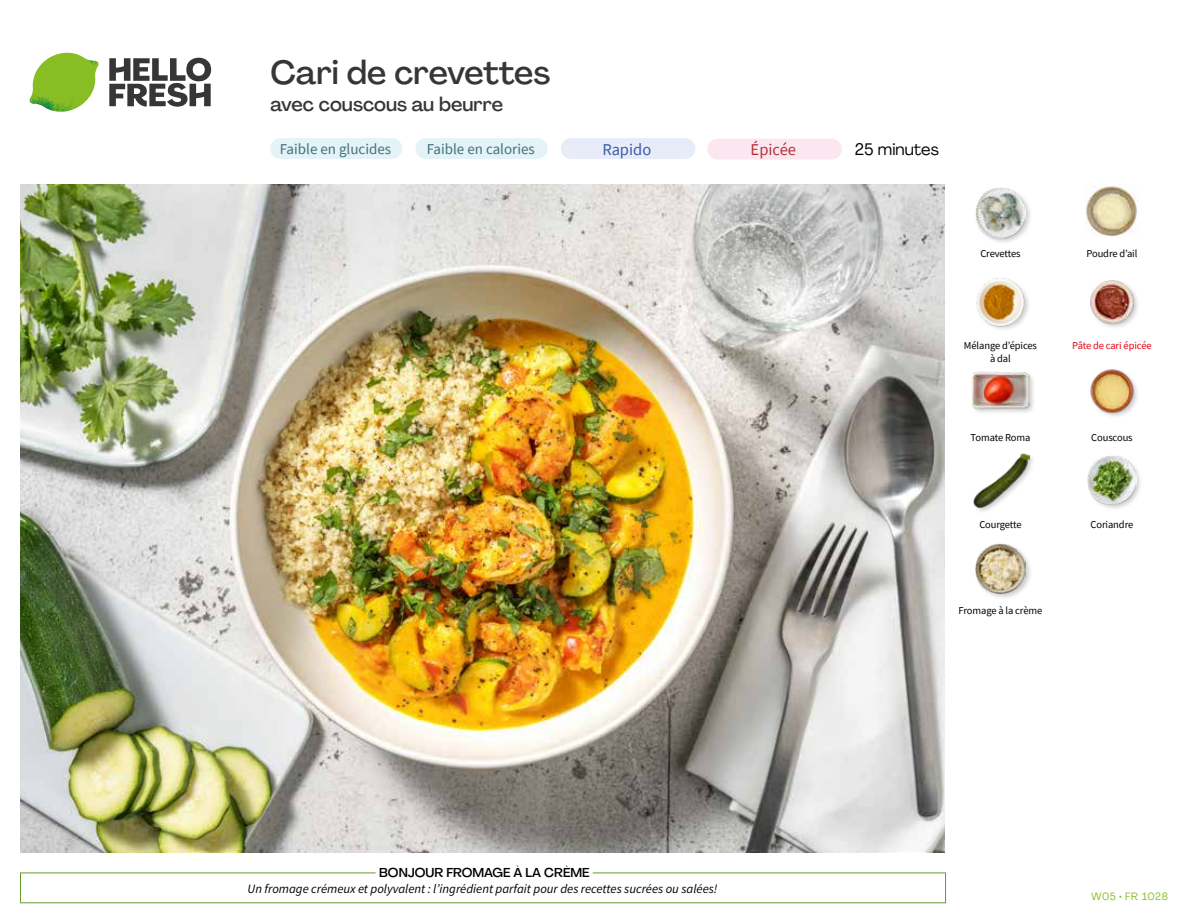
<style>
.page{position:relative;width:1188px;height:918px;background:#fff}
.page>*{position:absolute;margin:0;border:0;box-sizing:border-box;transform-origin:0 0}
.t1{font:500 33px "Agrandir";letter-spacing:-.01em;color:#373636}
.t2{font:500 19.5px "Agrandir";color:#373636}
.t3{font:16.5px "Agrandir";color:#000}
.t4{font:16.5px "Source Sans Pro";color:#3a5ba7}
.t5{font:16.5px "Source Sans Pro";color:#b53138}
.t6{font:15px "Source Sans Pro";color:#43707c}
.t7{font:italic 12.75px "Source Sans Pro";color:#000}
.t8{font:500 12.75px "Agrandir";color:#000}
.t9{font:10.5px/13.5px "Source Sans Pro";letter-spacing:-.01em;color:#000;text-align:center}
.t10{font:10.5px "Source Sans Pro";letter-spacing:-.01em;color:#e30613}
.t11{font:10.5px "Agrandir";letter-spacing:.05em;color:#89bd24}
</style>
<div class="page">
<svg style="left:109px;top:57px;width:102px;height:50px"></svg>
<svg style="left:34px;top:53px;width:62px;height:40px"></svg>
<img style="left:67px;top:53px;width:32px;height:26px">
<img style="left:33px;top:75px;width:59px;height:11px">
<img style="left:29px;top:79px;width:61px;height:33px">
<img style="left:65px;top:86px;width:27px;height:25px">
<img style="left:21px;top:184px;width:924px;height:668px">
<div style="left:561px;top:138px;width:134px;height:21px;background:#e7ecf8;border-radius:10px"></div>
<div style="left:270px;top:138px;width:132px;height:21px;background:#e4f3f7;border-radius:10px"></div>
<div style="left:416px;top:138px;width:132px;height:21px;background:#e4f3f7;border-radius:10px"></div>
<div style="left:707px;top:139px;width:135px;height:21px;background:#fce7f0;border-radius:10px"></div>
<div style="left:974px;top:543px;width:59px;height:57px;background:#000;opacity:.2"></div>
<img style="left:975px;top:544px;width:51px;height:50px">
<div style="left:1086px;top:454px;width:57px;height:57px;background:#000;opacity:.2"></div>
<img style="left:1088px;top:455px;width:48px;height:49px">
<div style="left:973px;top:452px;width:63px;height:62px;background:#000;opacity:.2"></div>
<img style="left:973px;top:452px;width:56px;height:57px">
<img style="left:1090px;top:369px;width:48px;height:48px">
<div style="left:971px;top:371px;width:65px;height:44px;background:#000;opacity:.2"></div>
<img style="left:972px;top:371px;width:57px;height:44px">
<img style="left:1090px;top:280px;width:48px;height:48px">
<img style="left:976px;top:278px;width:53px;height:51px">
<img style="left:1086px;top:186px;width:51px;height:51px">
<div style="left:974px;top:187px;width:59px;height:58px;background:#000;opacity:.2"></div>
<img style="left:975px;top:188px;width:51px;height:51px">
<h1 class="t1" style="left:271px;top:52px;width:281px">Cari de crevettes</h1>
<h2 class="t2" style="left:271px;top:92px;width:234px">avec couscous au beurre</h2>
<h3 class="t6" style="left:280px;top:139px;width:113px">Faible en glucides</h3>
<h3 class="t6" style="left:427px;top:139px;width:110px">Faible en calories</h3>
<h3 class="t5" style="left:751px;top:139px;width:47px">Épicée</h3>
<h3 class="t3" style="left:855px;top:139px;width:86px">25 minutes</h3>
<h3 class="t4" style="left:602px;top:139px;width:50px">Rapido</h3>
<p class="t9" style="left:980px;top:246px;width:42px">Crevettes</p>
<p class="t9" style="left:1087px;top:246px;width:52px">Poudre d’ail</p>
<p class="t9" style="left:964px;top:339px;width:75px">Mélange d’épices à dal</p>
<p class="t9" style="left:971px;top:431px;width:61px">Tomate Roma</p>
<p class="t10" style="left:1072px;top:339px;width:81px">Pâte de cari épicée</p>
<p class="t9" style="left:1091px;top:431px;width:43px">Couscous</p>
<p class="t9" style="left:979px;top:518px;width:44px">Courgette</p>
<p class="t9" style="left:959px;top:604px;width:85px">Fromage à la crème</p>
<p class="t9" style="left:1091px;top:518px;width:44px">Coriandre</p>
<p class="t8" style="left:379px;top:864px;width:212px">BONJOUR FROMAGE À LA CRÈME</p>
<p class="t7" style="left:248px;top:881px;width:471px">Un fromage crémeux et polyvalent : l’ingrédient parfait pour des recettes sucrées ou salées!</p>
<p class="t11" style="left:1091px;top:890px;width:78px">W05 • FR 1028</p>
</div>
